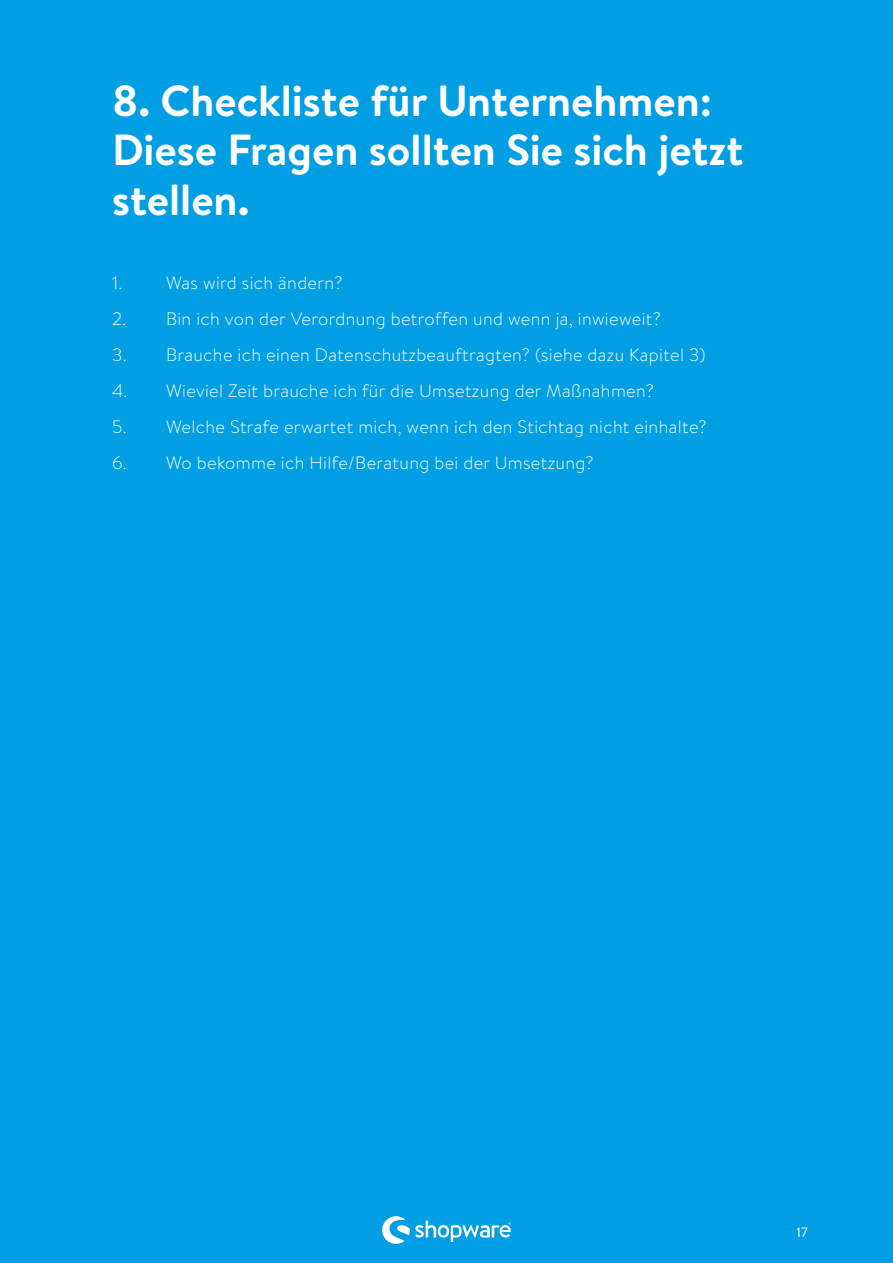
<style>
.page{position:relative;width:893px;height:1263px;background:#009fe3}
.page>*{position:absolute;margin:0;border:0;box-sizing:border-box;transform-origin:0 0}
.t1{font:700 43.5px/49.5px "Brandon Text";color:#fff}
.t2{font:300 18px "Brandon Text";letter-spacing:.02em;color:#fff}
.t3{font:13.5px "Brandon Text";color:#fff}
</style>
<div class="page">
<svg style="left:382px;top:1216px;width:129px;height:28px"></svg>
<p class="t1" style="left:112px;top:75px;width:601px">8. Checkliste für Unternehmen:</p>
<p class="t1" style="left:112px;top:124px;width:633px">Diese Fragen sollten Sie sich jetzt stellen.</p>
<p class="t2" style="left:112px;top:271px;width:12px">1.</p>
<p class="t2" style="left:166px;top:271px;width:178px">Was wird sich ändern?</p>
<p class="t2" style="left:112px;top:307px;width:550px">2. Bin ich von der Verordnung betroffen und wenn ja, inwieweit?</p>
<p class="t2" style="left:112px;top:343px;width:595px">3. Brauche ich einen Datenschutzbeauftragten? (siehe dazu Kapitel 3)</p>
<p class="t2" style="left:112px;top:379px;width:543px">4. Wieviel Zeit brauche ich für die Umsetzung der Maßnahmen?</p>
<p class="t2" style="left:112px;top:415px;width:596px">5. Welche Strafe erwartet mich, wenn ich den Stichtag nicht einhalte?</p>
<p class="t2" style="left:112px;top:451px;width:483px">6. Wo bekomme ich Hilfe/Beratung bei der Umsetzung?</p>
<p class="t3" style="left:797px;top:1223px;width:13px">17</p>
</div>
